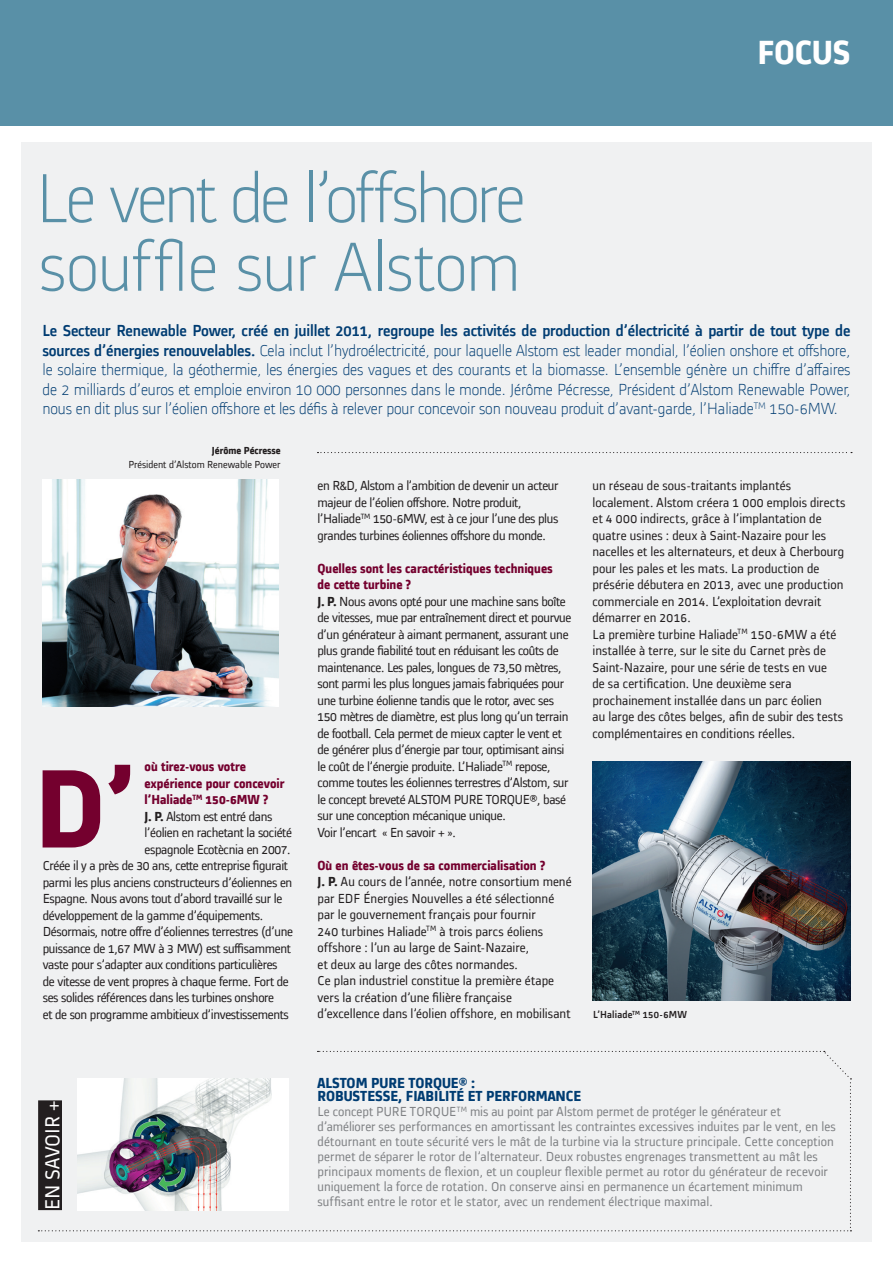
<style>
.page{position:relative;width:893px;height:1263px;background:#fff}
.page>*{position:absolute;margin:0;border:0;box-sizing:border-box;transform-origin:0 0}
.t1{font:700 115.8px "Alstom";color:#74002e}
.t2{font:300 72px/68.6px "Alstom";letter-spacing:-.025em;color:#5990a7}
.t3{font:700 34.5px "Alstom";color:#fff}
.t4{font:21px "Alstom";color:#fff}
.t5{font:300 16.5px/19.5px "Alstom";letter-spacing:-.01em;color:#003c72;text-align:justify}
.t6{font:700 15px/13.5px "Alstom";color:#003c72}
.t7{font:13.5px/16.5px "Alstom";letter-spacing:-.025em;color:#231f20}
.t8{font:13.5px/16.5px "Alstom";color:#231f20}
.t9{font:13.5px/15px "Alstom";letter-spacing:.005em;color:#808285}
.t10{font:700 13.5px "Alstom";color:#74002e}
.t11{font:10.5px "Alstom";color:#231f20}
.t12{font:500 10.5px "Alstom";letter-spacing:.015em;color:#231f20}
.t13{font:700 10.5px "Alstom";color:#231f20}
.s1{font-weight:500}
.s2{font-weight:700}
.s3{font-weight:700;color:#74002e}
</style>
<div class="page">
<div style="left:0;top:0;width:893px;height:125px;background:#5990a7"></div>
<div style="left:21px;top:142px;width:851px;height:1100px;background:#f0f1f2"></div>
<img style="left:43px;top:479px;width:236px;height:227px">
<img style="left:592px;top:761px;width:258px;height:239px">
<svg style="left:317px;top:452px;width:535px;height:1px"></svg>
<svg style="left:38px;top:1051px;width:813px;height:180px"></svg>
<h2 class="t2" style="left:35px;top:158px;width:492px">Le vent de l’offshore souffle sur Alstom</h2>
<h3 class="t3" style="left:757px;top:29px;width:94px">focus</h3>
<p class="t5" style="left:43px;top:320px;width:809px"><span class="s1">Le Secteur Renewable Power, créé en juillet 2011, regroupe les activités de production d’électricité à partir de tout type de sources d’énergies renouvelables.</span> Cela inclut l’hydroélectricité, pour laquelle Alstom est leader mondial, l’éolien onshore et offshore, le solaire thermique, la géothermie, les énergies des vagues et des courants et la biomasse. L’ensemble génère un chiffre d’affaires de 2 milliards d’euros et emploie environ 10 000 personnes dans le monde. Jérôme Pécresse, Président d’Alstom Renewable Power, nous en dit plus sur l’éolien offshore et les défis à relever pour concevoir son nouveau produit d’avant-garde, l’Haliade<sup>TM</sup> 150-6MW.</p>
<p class="t13" style="left:212px;top:444px;width:70px">Jérôme Pécresse</p>
<p class="t11" style="left:128px;top:457px;width:154px">Président d’Alstom Renewable Power</p>
<p class="t10" style="left:145px;top:758px;width:103px">où tirez-vous votre</p>
<p class="t10" style="left:145px;top:774px;width:142px">expérience pour concevoir</p>
<p class="t10" style="left:145px;top:791px;width:125px">l’Haliade<sup>TM</sup> 150-6MW ?</p>
<p class="t7" style="left:145px;top:807px;width:129px"><span class="s2">J. P.</span> Alstom est entré dans</p>
<p class="t7" style="left:145px;top:824px;width:149px">l’éolien en rachetant la société</p>
<p class="t7" style="left:145px;top:840px;width:148px">espagnole Ecotècnia en 2007.</p>
<p class="t7" style="left:43px;top:857px;width:247px">Créée il y a près de 30 ans, cette entreprise figurait</p>
<p class="t7" style="left:43px;top:873px;width:251px">parmi les plus anciens constructeurs d’éoliennes en</p>
<p class="t7" style="left:43px;top:890px;width:241px">Espagne. N ous avons tout d’abord travaillé sur le</p>
<p class="t7" style="left:43px;top:906px;width:222px">développement de la gamme d’équipements.</p>
<p class="t7" style="left:43px;top:923px;width:252px">Désormais, notre offre d’éoliennes terrestres (d’une</p>
<p class="t7" style="left:43px;top:939px;width:250px">puissance de 1,67 MW à 3 MW) est suffisamment</p>
<p class="t7" style="left:43px;top:956px;width:236px">vaste pour s’adapter aux conditions particulières</p>
<p class="t7" style="left:43px;top:972px;width:247px">de vitesse de vent propres à chaque ferme. Fort de</p>
<p class="t7" style="left:43px;top:989px;width:233px">ses solides références dans les turbines onshore</p>
<p class="t7" style="left:43px;top:1005px;width:247px">et de son programme ambitieux d’investissements</p>
<h1 class="t1" style="left:35px;top:729px;width:103px">D’</h1>
<h3 class="t4" style="left:38px;top:1210px;width:111px;rotate:-90deg">en savoir +</h3>
<p class="t7" style="left:317px;top:476px;width:243px">en R&amp;D, Alstom a l’ambition de devenir un acteur majeur de l’éolien offshore. N otre produit, l’Haliade<sup>TM</sup> 150-6MW, est à ce jour l’une des plus grandes turbines éoliennes offshore du monde.</p>
<p class="t7" style="left:317px;top:559px;width:255px"><span class="s3">Quelles sont les caractéristiques techniques<br>de cette turbine ?<br></span><span class="s2">J. P.</span> N ous avons opté pour une machine sans boîte de vitesses, mue par entraînement direct et pourvue d’un générateur à aimant permanent, assurant une plus grande fiabilité tout en réduisant les coûts de maintenance. Les pales, longues de 73,50 mètres, sont parmi les plus longues jamais fabriquées pour une turbine éolienne tandis que le rotor, avec ses 150 mètres de diamètre, est plus long qu’un terrain de football. Cela permet de mieux capter le vent et de générer plus d’énergie par tour, optimisant ainsi le coût de l’énergie produite. L’Haliade<sup>TM</sup> repose, comme toutes les éoliennes terrestres d’Alstom, sur le concept breveté ALSTOM</p>
<p class="t7" style="left:317px;top:790px;width:250px;text-indent:136px">PURE TORQUE®, basé sur une conception mécanique unique.<br>Voir l’encart « En savoir + ».</p>
<p class="t8" style="left:317px;top:856px;width:256px"><span class="s3">Où en êtes-vous de sa commercialisation ?<br></span><span class="s2">J. P.</span> Au cours de l’année, notre consortium mené par EDF Énergies N ouvelles a été sélectionné par le gouvernement français pour fournir<br>240 turbines H aliade<sup>TM</sup> à trois parcs éoliens offshore : l’un au large de Saint-Nazaire,<br>et deux au large des côtes normandes.<br>Ce plan industriel constitue la première étape vers la création d’une filière française d’excellence dans l’éolien offshore, en mobilisant</p>
<p class="t8" style="left:592px;top:476px;width:255px">un réseau de sous-traitants implantés localement. Alstom créera 1 000 emplois directs et 4 000 indirects, grâce à l’implantation de quatre usines : deux à Saint-N azaire pour les nacelles et les alternateurs, et deux à Cherbourg pour les pales et les mats. La production de présérie débutera en 2013, avec une production commerciale en 2014. L’exploitation devrait démarrer en 2016.<br>La première turbine Haliade<sup>TM</sup> 150-6MW a été installée à terre, sur le site du Carnet près de Saint-N azaire, pour une série de tests en vue<br>de sa certification. Une deuxième sera prochainement installée dans un parc éolien<br>au large des côtes belges, afin de subir des tests complémentaires en conditions réelles.</p>
<p class="t12" style="left:593px;top:1008px;width:95px">L’Haliade<sup>TM</sup> 150-6MW</p>
<p class="t6" style="left:317px;top:1075px;width:265px">ALSTOM PURE TORQUE® :<br>ROBUSTESSE, FIABILITé ET PERFO RMANCE</p>
<p class="t9" style="left:317px;top:1103px;width:520px">Le concept PURE TORQUE <sup>TM</sup> mis au point par Alstom permet de protéger le générateur et d’améliorer ses performances en amortissant les contraintes excessives induites par le vent, en les détournant en toute sécurité vers le mât de la turbine via la structure principale. Cette conception permet de séparer le rotor de l’alternateur. Deux robustes engrenages transmettent au mât les principaux moments de flexion, et un coupleur flexible permet au rotor du générateur de recevoir uniquement la force de rotation. On conserve ainsi en permanence un écartement minimum suffisant entre le rotor et le stator, avec un rendement électrique maximal.</p>
</div>
